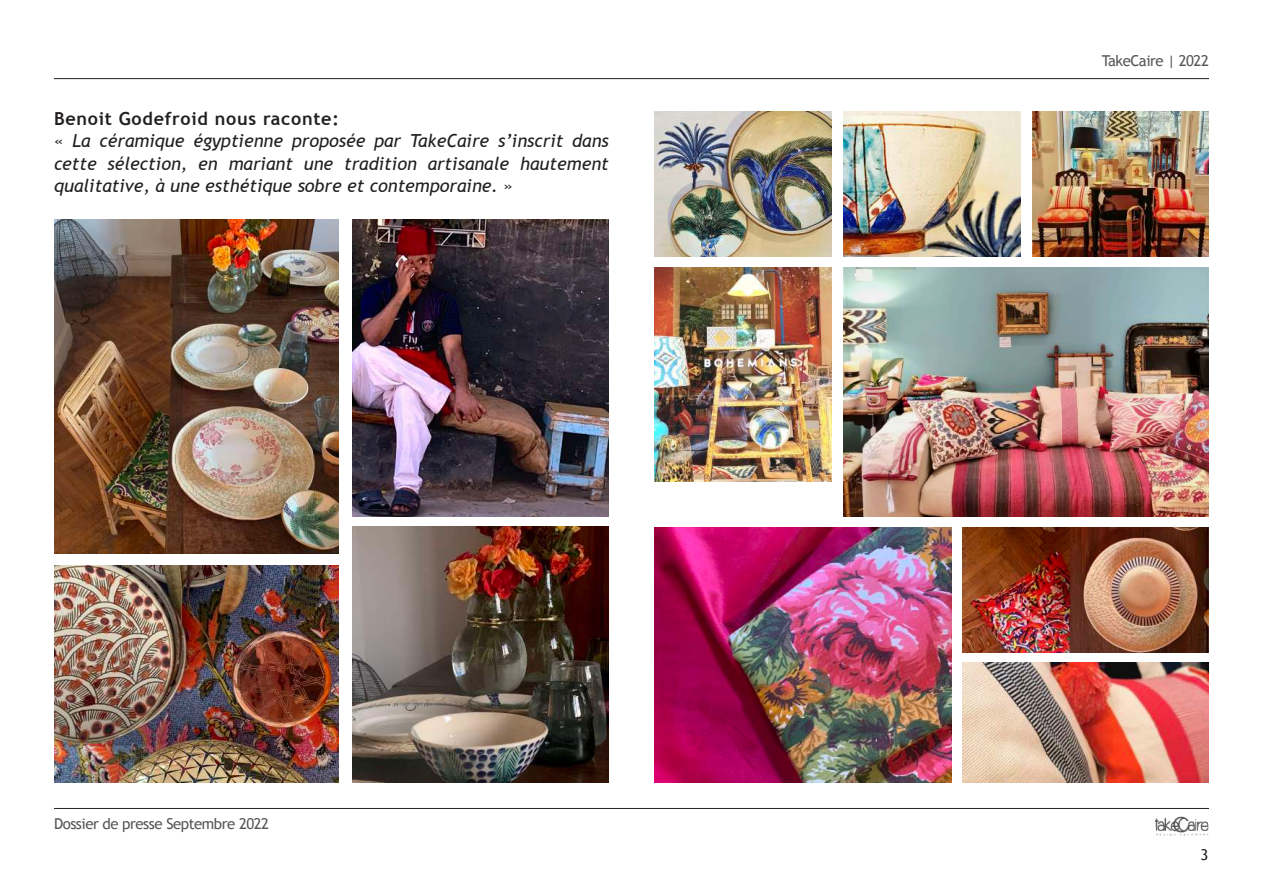
<style>
.page{position:relative;width:1263px;height:893px;background:#fff}
.page>*{position:absolute;margin:0;border:0;box-sizing:border-box;transform-origin:0 0}
.t1{font:italic 18px/22.5px "Trebuchet MS";color:#231f20}
.t2{font:15px "Trebuchet MS";letter-spacing:-.03em;color:#585657}
.t3{font:15px "Trebuchet MS";color:#231f20}
.s1{font-weight:700;font-style:normal}
.s2{font-style:normal}
</style>
<div class="page">
<hr style="left:54px;top:78px;width:1155px;height:1px;background:#231f20">
<img style="left:54px;top:219px;width:284px;height:335px">
<img style="left:352px;top:219px;width:257px;height:298px">
<img style="left:54px;top:565px;width:284px;height:218px">
<img style="left:352px;top:526px;width:257px;height:257px">
<img style="left:1032px;top:112px;width:177px;height:144px">
<img style="left:843px;top:112px;width:178px;height:144px">
<img style="left:654px;top:112px;width:177px;height:144px">
<img style="left:843px;top:268px;width:366px;height:249px">
<img style="left:654px;top:268px;width:177px;height:214px">
<img style="left:654px;top:528px;width:298px;height:255px">
<img style="left:962px;top:528px;width:247px;height:125px">
<img style="left:962px;top:662px;width:247px;height:121px">
<hr style="left:54px;top:808px;width:1155px;height:1px;background:#231f20">
<img style="left:1154px;top:816px;width:55px;height:20px">
<p class="t1" style="left:54px;top:107px;width:556px"><span class="s1">Benoit Godefroid nous raconte:<br></span><span class="s2">«</span> La céramique égyptienne proposée par TakeCaire s’inscrit dans cette sélection, en mariant une tradition artisanale hautement qualitative, à une esthétique sobre et contemporaine. <span class="s2">»</span></p>
<p class="t2" style="left:54px;top:814px;width:217px">Dossier de presse Septembre 2022</p>
<p class="t2" style="left:1102px;top:52px;width:109px">TakeCaire | 2022</p>
<p class="t3" style="left:1200px;top:846px;width:9px">3</p>
</div>
